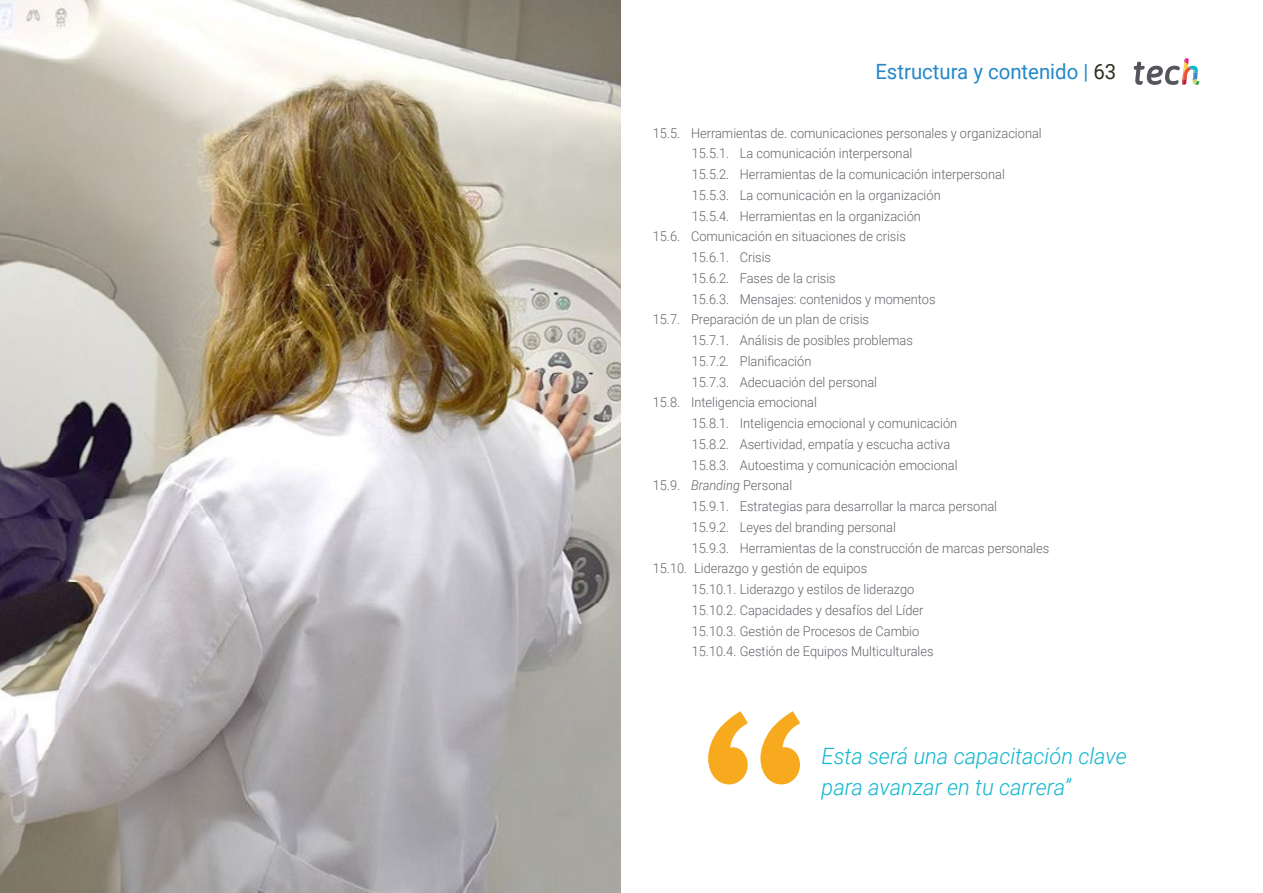
<style>
.page{position:relative;width:1263px;height:893px;background:#fff}
.page>*{position:absolute;margin:0;border:0;box-sizing:border-box;transform-origin:0 0}
.t1{font:italic 300 22.5px/31.5px "Roboto";color:#0fb6cf}
.t2{font:21px "Roboto";color:#2488c9}
.t3{font:300 13.5px "Roboto";color:#61646a;scale:.95 1}
.s1{color:#312e20}
.s2{font-style:italic}
</style>
<div class="page">
<img style="left:0;top:0;width:621px;height:893px">
<svg style="left:708px;top:711px;width:92px;height:73px"></svg>
<svg style="left:1134px;top:58px;width:65px;height:27px"></svg>
<h2 class="t2" style="left:875px;top:57px;width:242px">Estructura y contenido | <span class="s1">63</span></h2>
<p class="t3" style="left:653px;top:123px;width:411px">15.5. Herramientas de. comunicaciones personales y organizacional</p>
<p class="t3" style="left:692px;top:144px;width:234px">15.5.1. La comunicación interpersonal</p>
<p class="t3" style="left:692px;top:165px;width:331px">15.5.2. Herramientas de la comunicación interpersonal</p>
<p class="t3" style="left:692px;top:186px;width:264px">15.5.3. La comunicación en la organización</p>
<p class="t3" style="left:692px;top:206px;width:243px">15.5.4. Herramientas en la organización</p>
<p class="t3" style="left:653px;top:227px;width:268px">15.6. Comunicación en situaciones de crisis</p>
<p class="t3" style="left:692px;top:248px;width:85px">15.6.1. Crisis</p>
<p class="t3" style="left:692px;top:269px;width:153px">15.6.2. Fases de la crisis</p>
<p class="t3" style="left:692px;top:289px;width:258px">15.6.3. Mensajes: contenidos y momentos</p>
<p class="t3" style="left:653px;top:310px;width:229px">15.7. Preparación de un plan de crisis</p>
<p class="t3" style="left:692px;top:331px;width:234px">15.7.1. Análisis de posibles problemas</p>
<p class="t3" style="left:692px;top:352px;width:127px">15.7.2. Planificación</p>
<p class="t3" style="left:692px;top:372px;width:197px">15.7.3. Adecuación del personal</p>
<p class="t3" style="left:653px;top:393px;width:174px">15.8. Inteligencia emocional</p>
<p class="t3" style="left:692px;top:414px;width:281px">15.8.1. Inteligencia emocional y comunicación</p>
<p class="t3" style="left:692px;top:435px;width:274px">15.8.2. Asertividad, empatía y escucha activa</p>
<p class="t3" style="left:692px;top:455px;width:281px">15.8.3. Autoestima y comunicación emocional</p>
<p class="t3" style="left:653px;top:476px;width:148px">15.9. <span class="s2">Branding</span> Personal</p>
<p class="t3" style="left:692px;top:497px;width:323px">15.9.1. Estrategias para desarrollar la marca personal</p>
<p class="t3" style="left:692px;top:518px;width:216px">15.9.2. Leyes del branding personal</p>
<p class="t3" style="left:692px;top:538px;width:378px">15.9.3. Herramientas de la construcción de marcas personales</p>
<p class="t3" style="left:653px;top:559px;width:227px">15.10. Liderazgo y gestión de equipos</p>
<p class="t3" style="left:692px;top:580px;width:236px">15.10.1. Liderazgo y estilos de liderazgo</p>
<p class="t3" style="left:692px;top:601px;width:245px">15.10.2. Capacidades y desafíos del Líder</p>
<p class="t3" style="left:692px;top:621px;width:241px">15.10.3. Gestión de Procesos de Cambio</p>
<p class="t3" style="left:692px;top:642px;width:256px">15.10.4. Gestión de Equipos Multiculturales</p>
<h1 class="t1" style="left:821px;top:739px;width:307px">Esta será una capacitación clave para avanzar en tu carrera”</h1>
</div>
